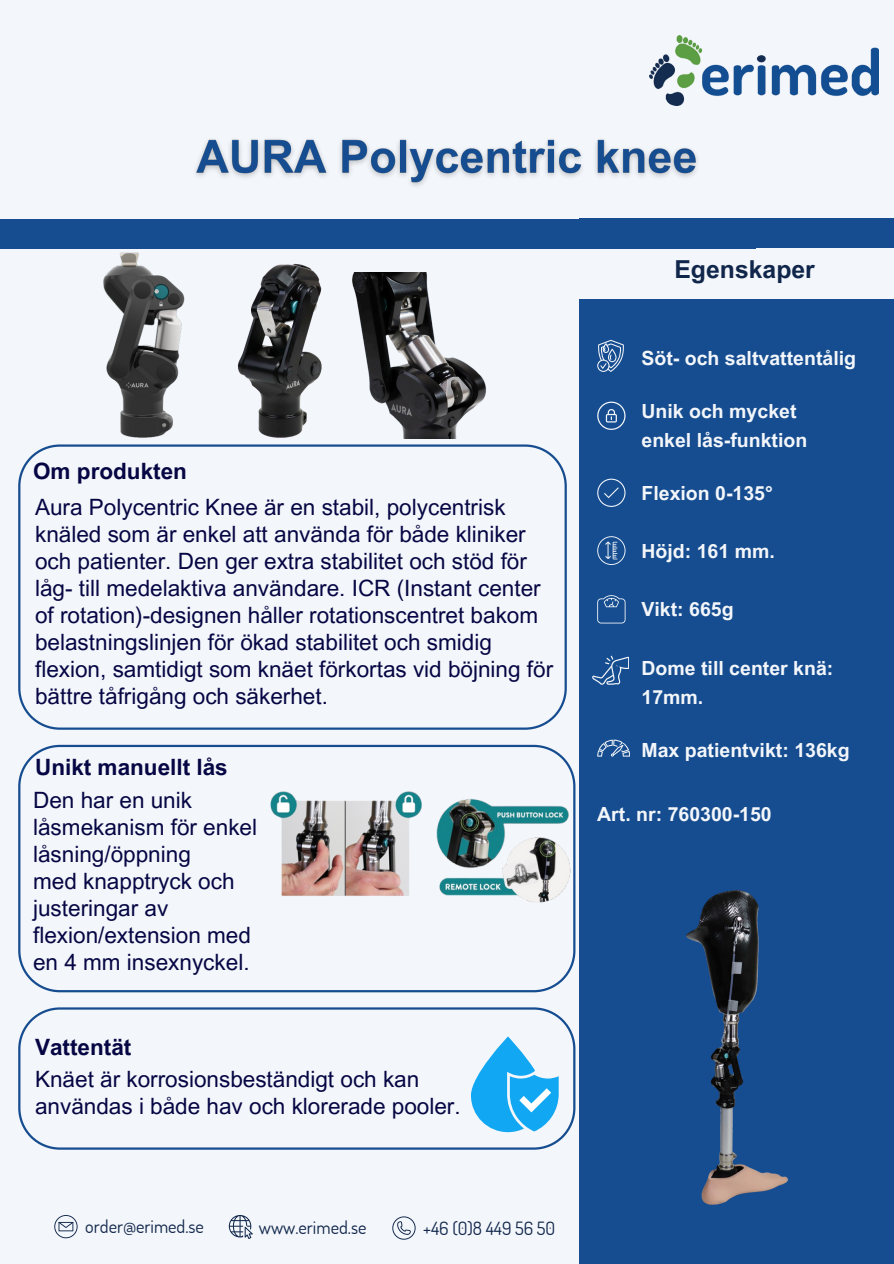
<style>
.page{position:relative;width:894px;height:1264px;background:#fff}
.page>*{position:absolute;margin:0;border:0;box-sizing:border-box;transform-origin:0 0}
.t1{font:700 24.75px "Arial MT Pro";color:#10264b}
.t2{font:22.5px/27px "Arial MT Pro";color:#060644}
.t3{font:700 22.5px "Arial MT Pro";color:#060644}
.t4{font:700 19.5px/29.2px "Arial MT Pro";color:#f3f6fa}
.t5{font:18.3px "Dosis";color:#10264b}
</style>
<div class="page">
<div style="left:0;top:0;width:893px;height:1263px;background:#f3f6fa"></div>
<svg style="left:54px;top:1215px;width:24px;height:23px"></svg>
<svg style="left:392px;top:1216px;width:23px;height:23px"></svg>
<svg style="left:229px;top:1215px;width:23px;height:23px"></svg>
<div style="left:579px;top:219px;width:314px;height:1044px;background:#164d90"></div>
<div style="left:558px;top:248px;width:335px;height:51px;background:#f3f6fa"></div>
<img style="left:79px;top:248px;width:128px;height:190px">
<img style="left:352px;top:272px;width:134px;height:167px">
<img style="left:237px;top:263px;width:85px;height:175px">
<div style="left:0;top:219px;width:755px;height:29px;background:#164d90"></div>
<svg style="left:597px;top:340px;width:26px;height:31px"></svg>
<svg style="left:597px;top:401px;width:28px;height:29px"></svg>
<svg style="left:597px;top:478px;width:28px;height:29px"></svg>
<svg style="left:597px;top:536px;width:28px;height:29px"></svg>
<svg style="left:597px;top:595px;width:28px;height:28px"></svg>
<svg style="left:597px;top:739px;width:32px;height:17px"></svg>
<svg style="left:592px;top:655px;width:36px;height:29px"></svg>
<svg style="left:18px;top:744px;width:557px;height:248px"></svg>
<img style="left:268px;top:789px;width:307px;height:114px">
<svg style="left:18px;top:444px;width:548px;height:285px"></svg>
<svg style="left:18px;top:1007px;width:557px;height:142px"></svg>
<img style="left:686px;top:890px;width:102px;height:315px">
<img style="left:649px;top:36px;width:229px;height:70px">
<svg style="left:471px;top:1036px;width:87px;height:96px"></svg>
<img style="left:195px;top:139px;width:503px;height:47px">
<p class="t3" style="left:33px;top:463px;width:155px">Om produkten</p>
<p class="t2" style="left:35px;top:496px;width:519px">Aura Polycentric Knee är en stabil, polycentrisk knäled som är enkel att använda för både kliniker och patienter. Den ger extra stabilitet och stöd för låg- till medelaktiva användare. ICR (Instant center of rotation)-designen håller rotationscentret bakom belastningslinjen för ökad stabilitet och smidig flexion, samtidigt som knäet förkortas vid böjning för bättre tåfrigång och säkerhet.</p>
<h4 class="t3" style="left:35px;top:758px;width:194px">Unikt manuellt lås</h4>
<p class="t2" style="left:33px;top:789px;width:225px">Den har en unik låsmekanism för enkel låsning/öppning<br>med knapptryck och justeringar av flexion/extension med en 4 mm insexnyckel.</p>
<h3 class="t3" style="left:35px;top:1038px;width:98px">Vattentät</h3>
<h2 class="t2" style="left:35px;top:1068px;width:427px">Knäet är korrosionsbeständigt och kan användas i både hav och klorerade pooler.</h2>
<p class="t5" style="left:85px;top:1214px;width:120px">order@erimed.se</p>
<h4 class="t5" style="left:259px;top:1215px;width:109px">www.erimed.se</h4>
<h4 class="t5" style="left:423px;top:1216px;width:133px">+46 (0)8 449 56 50</h4>
<h4 class="t1" style="left:674px;top:260px;width:142px">Egenskaper</h4>
<p class="t4" style="left:641px;top:345px;width:216px">Söt- och saltvattentålig</p>
<h4 class="t4" style="left:641px;top:399px;width:167px">Unik och mycket enkel lås-funktion</h4>
<h4 class="t4" style="left:641px;top:480px;width:133px">Flexion 0-135°</h4>
<p class="t4" style="left:641px;top:539px;width:135px">Höjd: 161 mm.</p>
<h2 class="t4" style="left:641px;top:597px;width:94px">Vikt: 665g</h2>
<p class="t4" style="left:641px;top:655px;width:193px">Dome till center knä:<br>17mm.</p>
<p class="t4" style="left:641px;top:737px;width:210px">Max patientvikt: 136kg</p>
<h2 class="t4" style="left:597px;top:801px;width:176px">Art. nr: 760300-150</h2>
</div>
